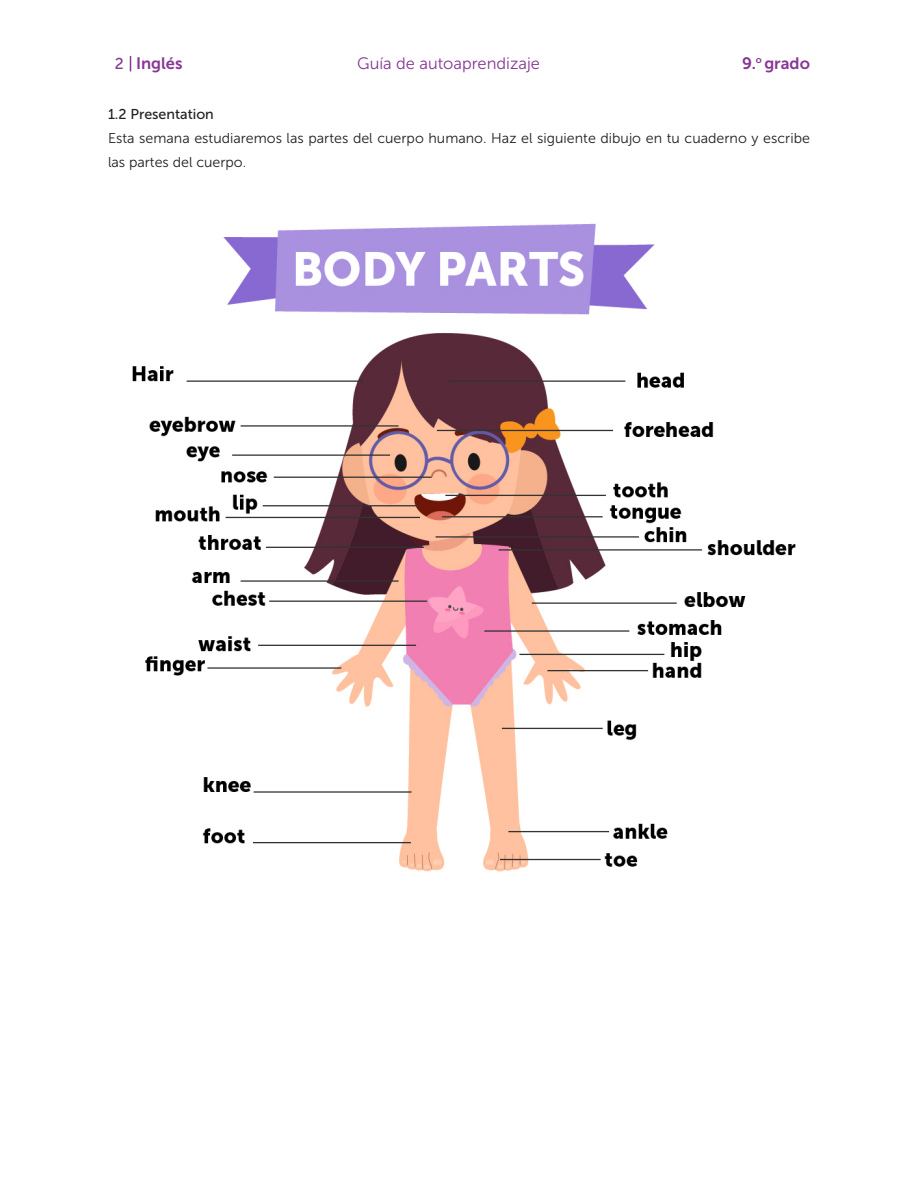
<style>
.page{position:relative;width:918px;height:1188px;background:#fff}
.page>*{position:absolute;margin:0;border:0;box-sizing:border-box;transform-origin:0 0}
.t1{font:16.5px "Museo Sans 300";color:#873795}
.t2{font:16.5px "Museo Sans 700";color:#873795}
.TEXTO_CONTENIDO{font:14.25px/24px "Museo Sans 300";color:#231f20}
.TEXTO_BOLD{font:14.25px "Museo Sans 500";color:#231f20}
.s1{font-family:"Museo Sans 500";font-size:15.75px}
</style>
<div class="page">
<svg style="left:130px;top:56px;width:1px;height:15px"></svg>
<img style="left:132px;top:223px;width:664px;height:649px">
<p class="t2" style="left:115px;top:54px;width:69px"><span class="s1">2</span> Inglés</p>
<p class="t1" style="left:357px;top:54px;width:184px">Guía de autoaprendizaje</p>
<p class="t2" style="left:742px;top:54px;width:69px">9.<sup>o</sup> grado</p>
<p class="TEXTO_BOLD" style="left:108px;top:106px;width:107px">1.2 Presentation</p>
<p class="TEXTO_CONTENIDO" style="left:108px;top:126px;width:703px">Esta semana estudiaremos las partes del cuerpo humano. Haz el siguiente dibujo en tu cuaderno y escribe las partes del cuerpo.</p>
</div>
